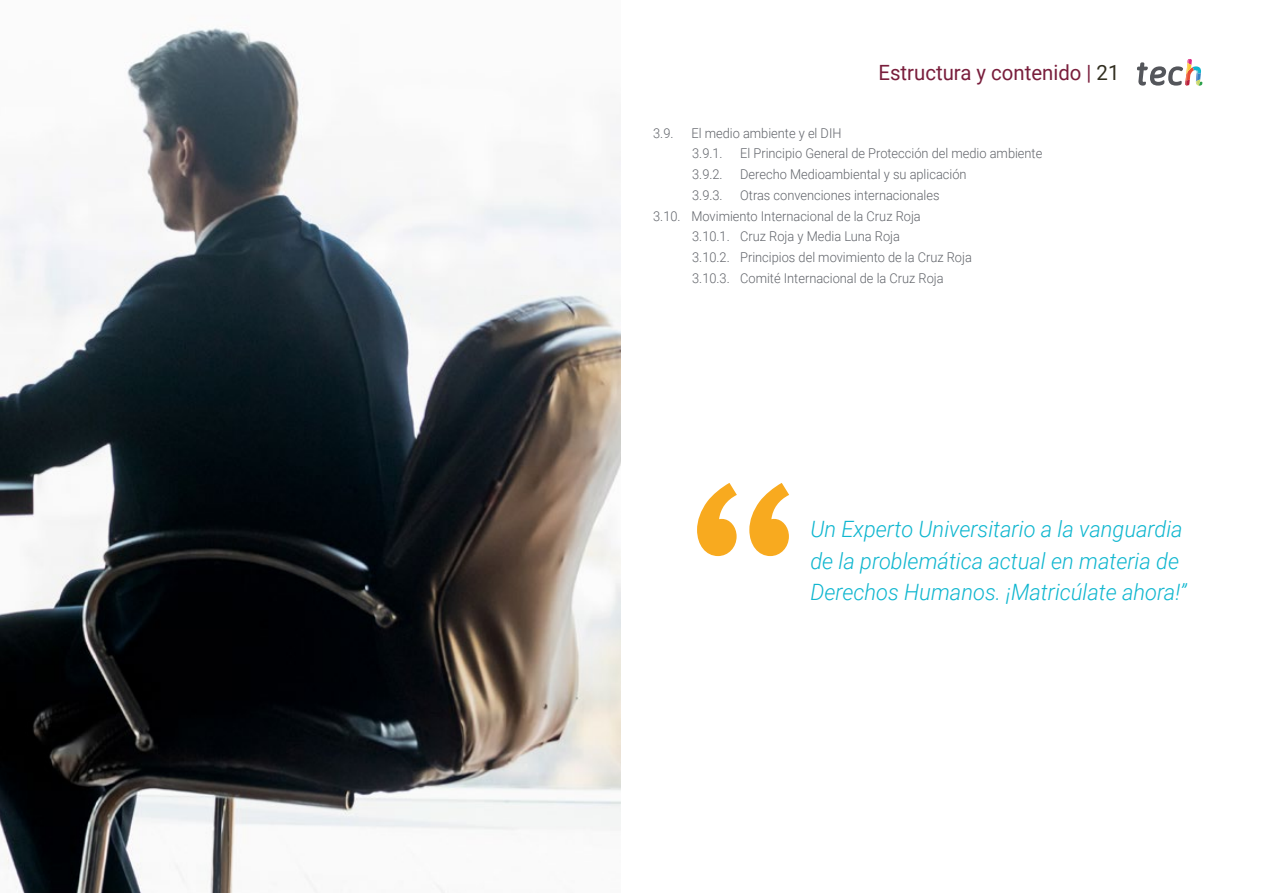
<style>
.page{position:relative;width:1263px;height:893px;background:#fff}
.page>*{position:absolute;margin:0;border:0;box-sizing:border-box;transform-origin:0 0}
.t1{font:italic 300 22.5px/31.5px "Roboto";color:#0fb6cf}
.t2{font:21px "Roboto";color:#791e3c}
.t3{font:300 13.5px/20.7px "Roboto";color:#61646a;scale:.95 1}
.s1{color:#312e20}
</style>
<div class="page">
<img style="left:0;top:27px;width:621px;height:866px">
<svg style="left:697px;top:483px;width:92px;height:73px"></svg>
<svg style="left:1137px;top:59px;width:65px;height:27px"></svg>
<h2 class="t2" style="left:878px;top:57px;width:242px">Estructura y contenido | <span class="s1">21</span></h2>
<p class="t3" style="left:653px;top:122px;width:23px">3.9.</p>
<p class="t3" style="left:691px;top:122px;width:159px">El medio ambiente y el DIH<br>3.9.1.</p>
<p class="t3" style="left:740px;top:143px;width:320px">El Principio General de Protección del medio ambiente</p>
<p class="t3" style="left:692px;top:164px;width:34px">3.9.2.</p>
<p class="t3" style="left:740px;top:164px;width:240px">Derecho Medioambiental y su aplicación</p>
<p class="t3" style="left:692px;top:184px;width:34px">3.9.3.</p>
<p class="t3" style="left:740px;top:184px;width:211px">Otras convenciones internacionales</p>
<p class="t3" style="left:653px;top:205px;width:283px">3.10. Movimiento Internacional de la Cruz Roja</p>
<p class="t3" style="left:692px;top:226px;width:220px">3.10.1. Cruz Roja y Media Luna Roja</p>
<p class="t3" style="left:692px;top:247px;width:296px">3.10.2. Principios del movimiento de la Cruz Roja</p>
<p class="t3" style="left:692px;top:267px;width:266px">3.10.3. Comité Internacional de la Cruz Roja</p>
<h1 class="t1" style="left:810px;top:513px;width:378px">Un Experto Universitario a la vanguardia de la problemática actual en materia de<br>Derechos Humanos. ¡Matricúlate ahora!”</h1>
</div>
